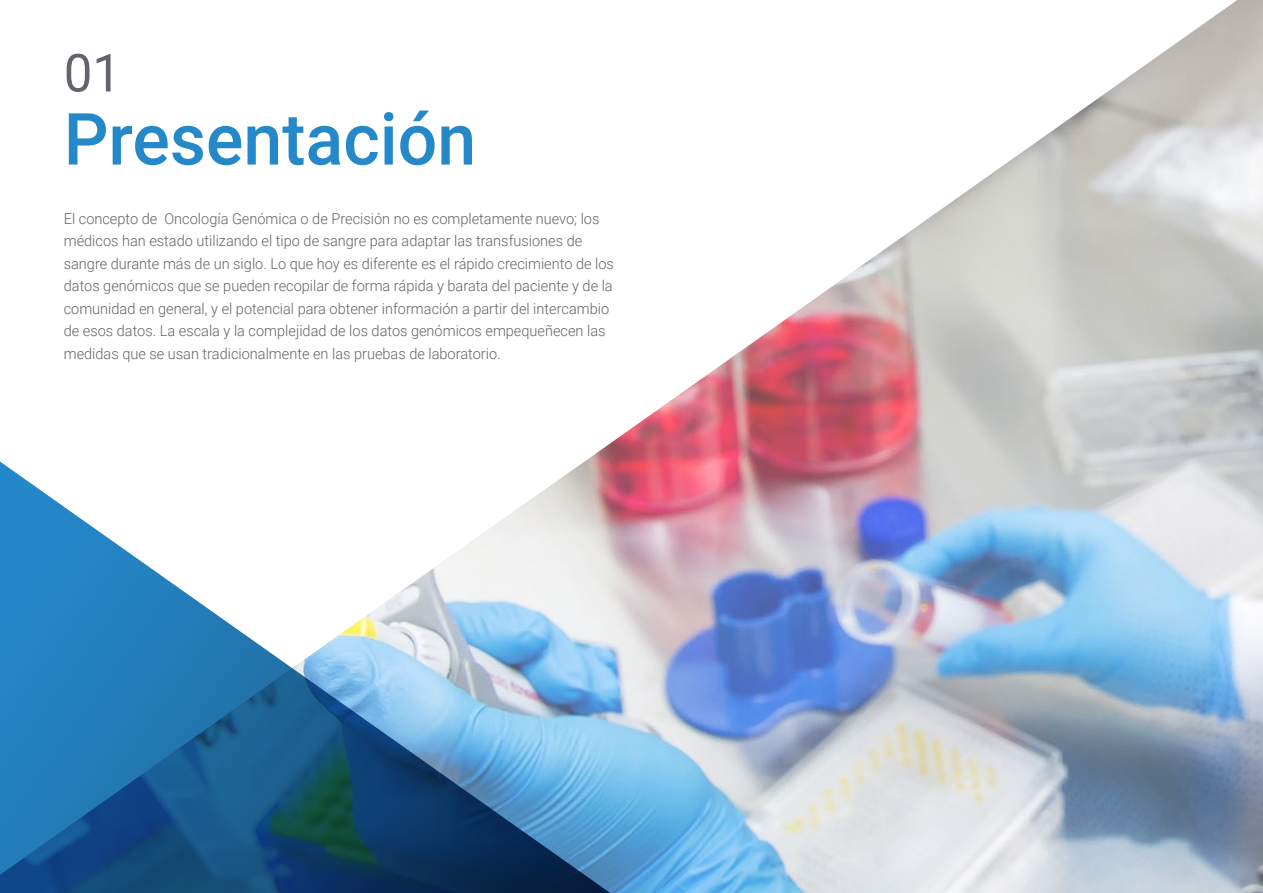
<style>
.page{position:relative;width:1263px;height:893px;background:#fff}
.page>*{position:absolute;margin:0;border:0;box-sizing:border-box;transform-origin:0 0}
.t1{font:500 72px "Roboto";color:#2488c9}
.t2{font:52.5px "Roboto";color:#61646a}
.t3{font:300 15px/22.5px "Roboto";color:#61646a}
</style>
<div class="page">
<img style="left:606px;top:0;width:657px;height:893px">
<svg style="left:0;top:446px;width:640px;height:447px"></svg>
<h2 class="t2" style="left:64px;top:36px;width:59px">01</h2>
<h1 class="t1" style="left:64px;top:89px;width:414px">Presentación</h1>
<p class="t3" style="left:64px;top:207px;width:552px">El concepto de Oncología Genómica o de Precisión no es completamente nuevo; los médicos han estado utilizando el tipo de sangre para adaptar las transfusiones de sangre durante más de un siglo. Lo que hoy es diferente es el rápido crecimiento de los datos genómicos que se pueden recopilar de forma rápida y barata del paciente y de la comunidad en general, y el potencial para obtener información a partir del intercambio de esos datos. La escala y la complejidad de los datos genómicos empequeñecen las medidas que se usan tradicionalmente en las pruebas de laboratorio.</p>
</div>
